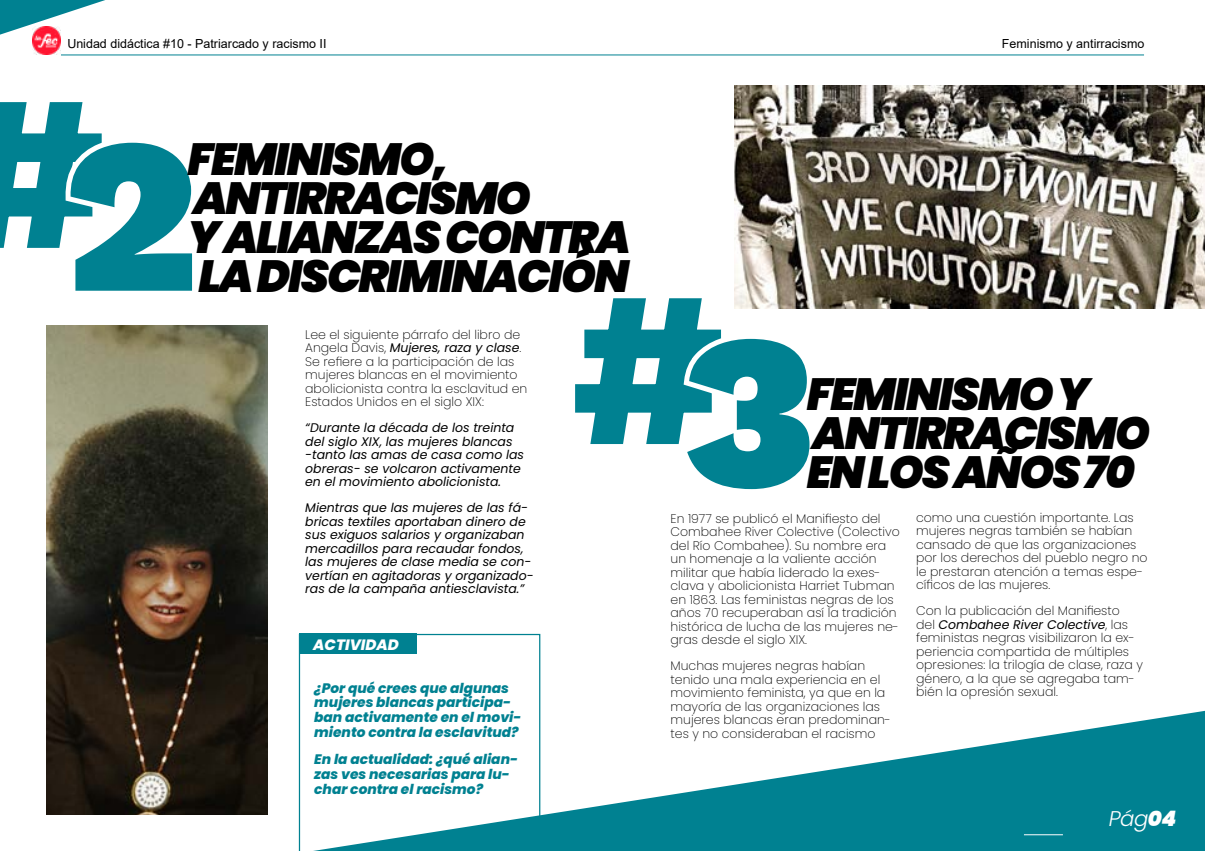
<style>
.page{position:relative;width:1205px;height:851px;background:#fff}
.page>*{position:absolute;margin:0;border:0;box-sizing:border-box;transform-origin:0 0}
.t1{font:900 220.75px "Work Sans";color:#008191}
.t2{font:italic 900 45px/39px "Poppins";letter-spacing:-.05em;color:#000}
.t3{font:italic 300 21.25px "Poppins";color:#fff}
.t4{font:italic 800 15px "Poppins";color:#fff}
.t5{font:italic 800 13.75px/14.9px "Poppins";color:#008191}
.t6{font:200 12.5px/13.5px "Poppins";color:#000}
.t7{font:italic 12.5px/13.5px "Poppins";color:#000}
.t8{font:12.5px "Arial";color:#000}
.s1{color:#fff}
.s2{font-weight:400;font-style:italic}
.s3{font-weight:900}
</style>
<div class="page">
<svg style="left:232px;top:709px;width:973px;height:141px;fill:#008191"></svg>
<img style="left:33px;top:39px;width:28px;height:16px">
<hr style="left:61px;top:55px;width:1083px;height:1px;background:#008191">
<svg style="left:0;top:0;width:105px;height:39px"></svg>
<hr style="left:1024px;top:834px;width:39px;height:1px;background:#fff">
<svg style="left:299px;top:633px;width:241px;height:217px"></svg>
<img style="left:47px;top:326px;width:220px;height:488px">
<img style="left:734px;top:85px;width:471px;height:223px">
<p class="t8" style="left:67px;top:35px;width:261px">Unidad didáctica #10 - Patriarcado y racismo II</p>
<h1 class="t1" style="left:-51px;top:5px;width:250px">#<span class="s1">2</span></h1>
<h2 class="t2" style="left:188px;top:140px;width:445px">FEMINISMO,<br>ANTIRRACISMO<br>Y ALIANZAS CONTRA<br>LA DISCRIMINACIÓN</h2>
<p class="t8" style="left:1002px;top:35px;width:144px">Feminismo y antirracismo</p>
<p class="t6" style="left:305px;top:328px;width:224px">Lee el siguiente párrafo del libro de Angela Davis, <span class="s2">Mujeres, raza y clase</span>.<br>Se refiere a la participación de las mujeres blancas en el movimiento abolicionista contra la esclavitud en Estados Unidos en el siglo XIX:</p>
<p class="t7" style="left:305px;top:421px;width:220px">“Durante la década de los treinta del siglo XIX, las mujeres blancas -tanto las amas de casa como las obreras- se volcaron activamente en el movimiento abolicionista.</p>
<p class="t7" style="left:305px;top:501px;width:230px">Mientras que las mujeres de las fá&shy;bricas textiles aportaban dinero de sus exiguos salarios y organizaban mercadillos para recaudar fondos, las mujeres de clase media se con&shy;vertían en agitadoras y organizado&shy;ras de la campaña antiesclavista.”</p>
<p class="t4" style="left:313px;top:635px;width:87px">ACTIVIDAD</p>
<p class="t5" style="left:314px;top:680px;width:209px">¿Por qué crees que algunas mujeres blancas participa&shy;ban activamente en el movi&shy;miento contra la esclavitud?</p>
<p class="t5" style="left:314px;top:752px;width:205px">En la actualidad: ¿qué alian&shy;zas ves necesarias para lu&shy;char contra el racismo?</p>
<h1 class="t1" style="left:568px;top:201px;width:249px">#<span class="s1">3</span></h1>
<h2 class="t2" style="left:807px;top:375px;width:345px">FEMINISMO Y<br>ANTIRRACISMO<br>EN LOS AÑOS 70</h2>
<p class="t6" style="left:670px;top:511px;width:231px">En 1977 se publicó el Manifiesto del Combahee River Colective (Colectivo del Río Combahee). Su nombre era un homenaje a la valiente acción militar que había liderado la exes&shy;clava y abolicionista Harriet Tubman en 1863. Las feministas negras de los años 70 recuperaban así la tradición histórica de lucha de las mujeres ne&shy;gras desde el siglo XIX.</p>
<p class="t6" style="left:670px;top:659px;width:222px">Muchas mujeres negras habían tenido una mala experiencia en el movimiento feminista, ya que en la mayoría de las organizaciones las mujeres blancas eran predominan&shy;tes y no consideraban el racismo</p>
<p class="t6" style="left:916px;top:510px;width:233px">como una cuestión importante. Las mujeres negras también se habían cansado de que las organizaciones por los derechos del pueblo negro no le prestaran atención a temas espe&shy;cíficos de las mujeres.</p>
<p class="t6" style="left:916px;top:604px;width:228px">Con la publicación del Manifiesto<br>del <span class="s2">Combahee River Colective</span>, las feministas negras visibilizaron la ex&shy;periencia compartida de múltiples opresiones: la trilogía de clase, raza y género, a la que se agregaba tam&shy;bién la opresión sexual.</p>
<h3 class="t3" style="left:1109px;top:805px;width:69px">Pág<span class="s3">04</span></h3>
</div>
